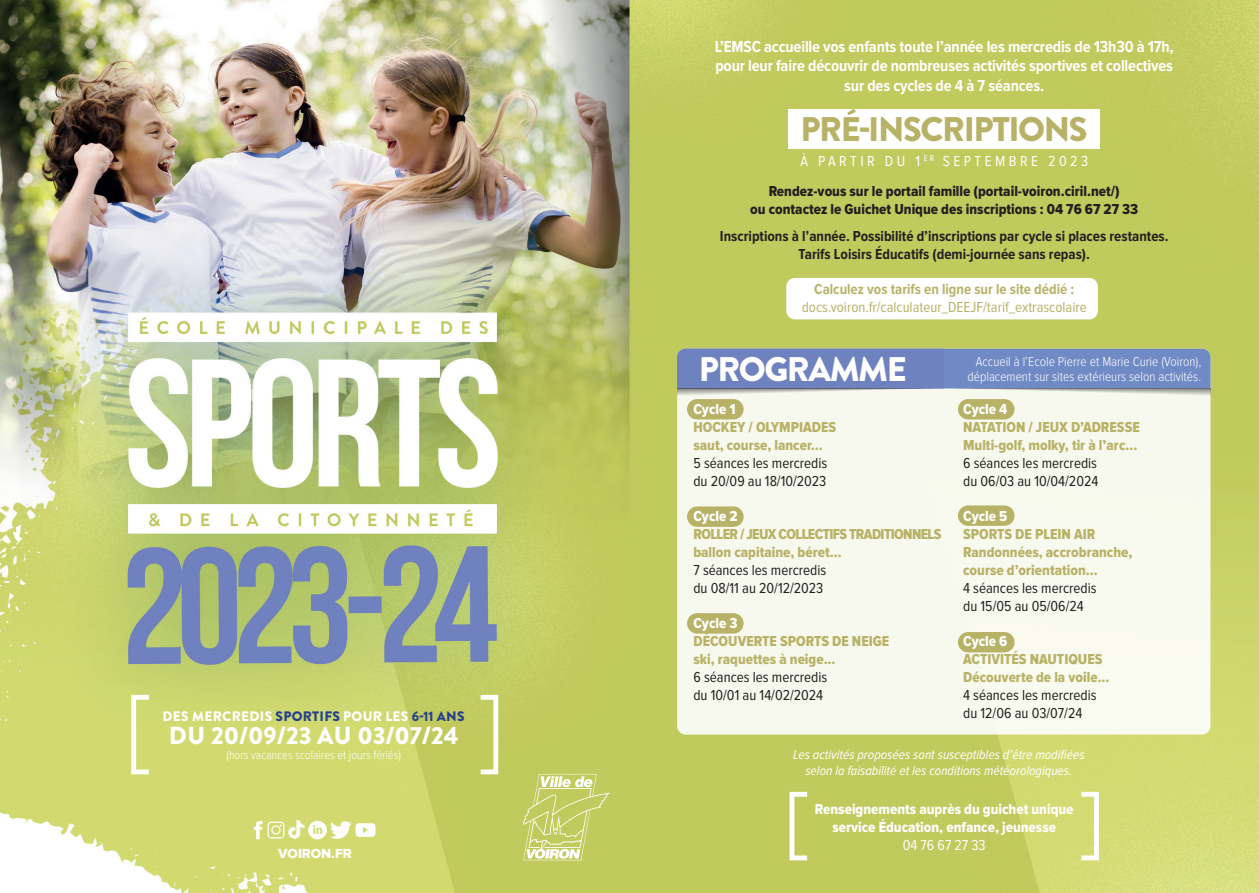
<style>
.page{position:relative;width:1259px;height:893px;background:#fff}
.page>*{position:absolute;margin:0;border:0;box-sizing:border-box;transform-origin:0 0}
.t1{font:900 34.2px "Brandon Grotesque";letter-spacing:-.04em;color:#b8b267}
.t2{font:900 34.2px "Brandon Grotesque";letter-spacing:-.04em;color:#fff}
.t3{font:900 24.75px "Brandon Grotesque";color:#fff}
.t4{font:700 16.5px/19.8px "Proxima Nova Cond";letter-spacing:-.01em;color:#fff;text-align:center}
.t5{font:15px/18px "Proxima Nova Cond Extrabld";color:#b8b267}
.t6{font:15px/18px "Proxima Nova Cond";color:#231f20}
.t7{font:700 15px/18px "Proxima Nova Cond";color:#231f20;text-align:center}
.t8{font:15px/18px "Proxima Nova Cond Extrabld";color:#231f20;text-align:center}
.t9{font:15px/18px "Proxima Nova Cond Extrabld";color:#fff;text-align:center}
.t10{font:15px/18px "Proxima Nova Cond Extrabld";letter-spacing:-.04em;color:#b8b267}
.t11{font:15px "Proxima Nova Cond";color:#b8b267}
.t12{font:700 15px "Proxima Nova Cond";color:#b8b267}
.t13{font:15px "Proxima Nova Cond";letter-spacing:.23em;color:#fff}
.t14{font:900 13.65px "Brandon Grotesque";letter-spacing:.02em;color:#fff}
.t15{font:13.65px "Proxima Nova Extrabld";color:#fff}
.t16{font:italic 13.5px/16.2px "Proxima Nova Cond";color:#fff;text-align:center}
.t17{font:300 13.5px/15px "Proxima Nova Cond";color:#fff;text-align:right}
.t18{font:300 12.3px "Proxima Nova Cond";color:#fff}
.s1{color:#253f8e}
</style>
<div class="page">
<img style="left:0;top:0;width:1259px;height:893px">
<div style="left:677px;top:349px;width:533px;height:386px;background:#f8f9ee;border-radius:9px"></div>
<svg style="left:254px;top:820px;width:122px;height:19px"></svg>
<svg style="left:522px;top:774px;width:88px;height:86px;background:#cbd278"></svg>
<div style="left:131px;top:695px;width:20px;height:79px;border:5px solid #fff"></div>
<div style="left:478px;top:695px;width:20px;height:79px;border:5px solid #fff"></div>
<div style="left:677px;top:349px;width:533px;height:39px;background:#6f88c0"></div>
<div style="left:788px;top:109px;width:312px;height:40px;background:#fff"></div>
<div style="left:786px;top:278px;width:312px;height:41px;background:#fff;border-radius:9px"></div>
<div style="left:687px;top:399px;width:56px;height:20px;background:#b8b267;border-radius:10px"></div>
<div style="left:958px;top:399px;width:56px;height:20px;background:#b8b267;border-radius:10px"></div>
<div style="left:687px;top:506px;width:56px;height:21px;background:#b8b267;border-radius:10px"></div>
<div style="left:958px;top:505px;width:56px;height:21px;background:#b8b267;border-radius:10px"></div>
<div style="left:687px;top:613px;width:56px;height:21px;background:#b8b267;border-radius:10px"></div>
<div style="left:958px;top:632px;width:56px;height:20px;background:#b8b267;border-radius:10px"></div>
<div style="left:789px;top:792px;width:20px;height:68px;border:5px solid #fff"></div>
<div style="left:1079px;top:792px;width:20px;height:68px;border:5px solid #fff"></div>
<img style="left:677px;top:388px;width:533px;height:8px">
<p class="t14" style="left:163px;top:706px;width:303px">DES MERCREDIS <span class="s1">SPORTIFS</span> POUR LES <span class="s1">6-11 ANS</span></p>
<h2 class="t3" style="left:169px;top:718px;width:291px">DU 20/09/23 AU 03/07/24</h2>
<p class="t18" style="left:226px;top:749px;width:176px">(hors vacances scolaires et jours fériés)</p>
<p class="t15" style="left:278px;top:847px;width:75px">VOIRON.FR</p>
<p class="t4" style="left:714px;top:37px;width:460px">L’EMSC accueille vos enfants toute l’année les mercredis de 13h30 à 17h, pour leur faire découvrir de nombreuses activités sportives et collectives sur des cycles de 4 à 7 séances.</p>
<h1 class="t1" style="left:800px;top:105px;width:288px">PRÉ-INSCRIPTIONS</h1>
<p class="t13" style="left:800px;top:154px;width:289px">À PARTIR DU 1 <sup>ER</sup> SEPTEMBRE 2023</p>
<p class="t8" style="left:750px;top:183px;width:390px">Rendez-vous sur le portail famille (portail-voiron.ciril.net/)<br>ou contactez le Guichet Unique des inscriptions : 04 76 67 27 33</p>
<p class="t7" style="left:720px;top:227px;width:450px">Inscriptions à l’année. Possibilité d’inscriptions par cycle si places restantes.<br>Tarifs Loisirs Éducatifs (demi-journée sans repas).</p>
<p class="t12" style="left:814px;top:282px;width:261px">Calculez vos tarifs en ligne sur le site dédié :</p>
<p class="t11" style="left:801px;top:300px;width:287px">docs.voiron.fr/calculateur_DEEJF/tarif_extrascolaire</p>
<h1 class="t2" style="left:699px;top:344px;width:210px">PROGRAMME</h1>
<p class="t9" style="left:693px;top:401px;width:44px">Cycle 1</p>
<p class="t5" style="left:693px;top:419px;width:144px">HOCKEY / OLYMPIADES saut, course, lancer...</p>
<p class="t6" style="left:693px;top:455px;width:135px">5 séances les mercredis du 20/09 au 18/10/2023</p>
<p class="t9" style="left:693px;top:508px;width:46px">Cycle 2</p>
<p class="t10" style="left:693px;top:526px;width:250px">ROLLER / JEUX COLLECTIFS TRADITIONNELS ballon capitaine, béret...</p>
<p class="t6" style="left:693px;top:562px;width:134px">7 séances les mercredis du 08/11 au 20/12/2023</p>
<p class="t9" style="left:693px;top:615px;width:46px">Cycle 3</p>
<p class="t5" style="left:693px;top:633px;width:197px">DÉCOUVERTE SPORTS DE NEIGE ski, raquettes à neige...</p>
<p class="t6" style="left:693px;top:669px;width:135px">6 séances les mercredis du 10/01 au 14/02/2024</p>
<p class="t17" style="left:967px;top:354px;width:235px">Accueil à l’Ecole Pierre et Marie Curie (Voiron), déplacement sur sites extérieurs selon activités.</p>
<p class="t9" style="left:963px;top:401px;width:46px">Cycle 4</p>
<p class="t5" style="left:963px;top:419px;width:178px">NATATION / JEUX D’ADRESSE<br>Multi-golf, molky, tir à l’arc...</p>
<p class="t6" style="left:963px;top:455px;width:137px">6 séances les mercredis du 06/03 au 10/04/2024</p>
<p class="t9" style="left:963px;top:508px;width:46px">Cycle 5</p>
<p class="t5" style="left:963px;top:526px;width:171px">SPORTS DE PLEIN AIR<br>Randonnées, accrobranche, course d’orientation...</p>
<p class="t6" style="left:963px;top:580px;width:135px">4 séances les mercredis du 15/05 au 05/06/24</p>
<p class="t9" style="left:963px;top:633px;width:46px">Cycle 6</p>
<p class="t5" style="left:963px;top:651px;width:148px">ACTIVITÉS NAUTIQUES<br>Découverte de la voile...</p>
<p class="t6" style="left:963px;top:687px;width:135px">4 séances les mercredis du 12/06 au 03/07/24</p>
<p class="t16" style="left:793px;top:747px;width:293px">Les activités proposées sont susceptibles d’être modifiées selon la faisabilité et les conditions météorologiques.</p>
<p class="t9" style="left:815px;top:801px;width:260px">Renseignements auprès du guichet unique service Éducation, enfance, jeunesse</p>
<p class="t13" style="left:902px;top:838px;width:85px">04 76 67 27 33</p>
</div>
